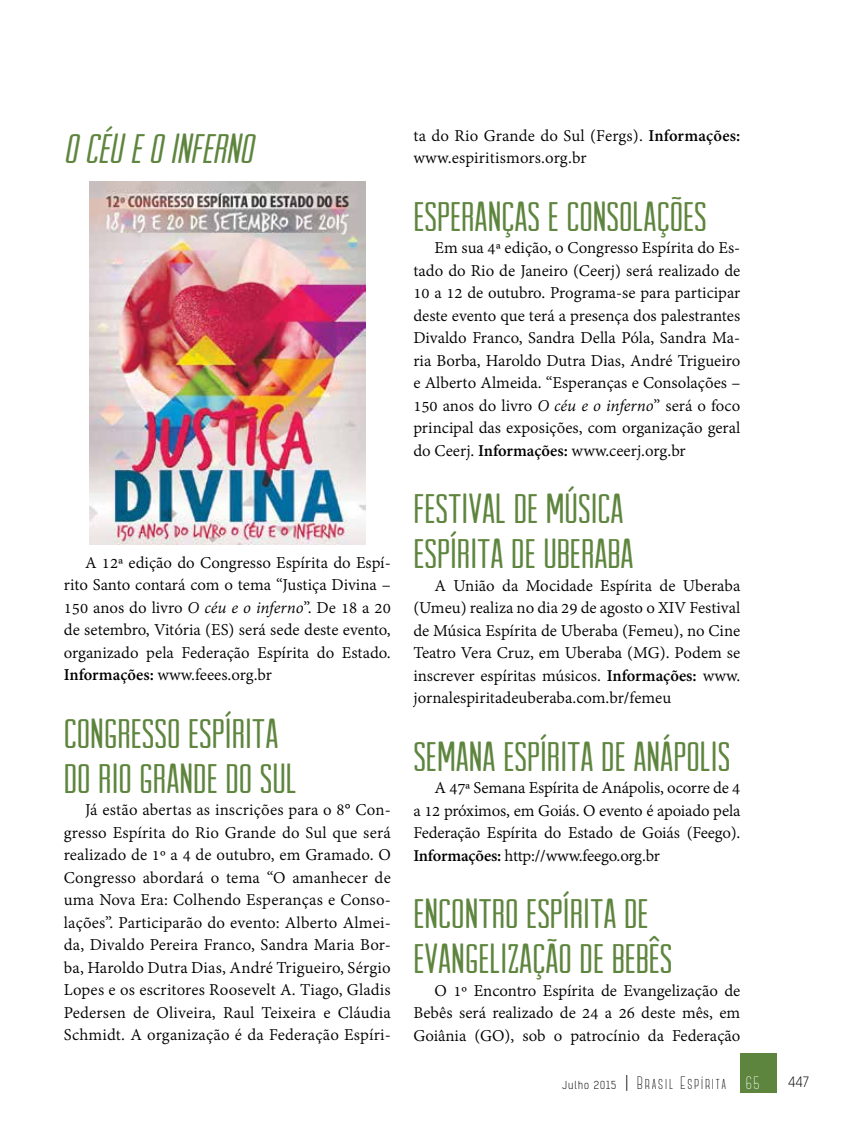
<style>
.page{position:relative;width:851px;height:1127px;background:#fff}
.page>*{position:absolute;margin:0;border:0;box-sizing:border-box;transform-origin:0 0}
.t1{font:42px/45px "Arvil Sans";color:#5e853e}
.t2{font:italic 42px "Arvil Sans";color:#5e853e}
.t3{font:18px/22.5px "Adobe Devanagari";color:#000;text-align:justify}
.t4{font:300 18px "Canter";letter-spacing:.1em;color:#000}
.t5{font:300 13.5px "Kelson Sans";color:#000}
.s1{font-style:italic}
.s2{font-weight:700}
.s3{font-family:"Kelson Sans";font-size:10.5px}
.s4{font-family:"Kelson Sans"}
.s5{color:#fff}
</style>
<div class="page">
<div style="left:740px;top:1053px;width:36px;height:40px;background:#5e853e"></div>
<img style="left:89px;top:182px;width:276px;height:362px">
<h1 class="t2" style="left:64px;top:125px;width:198px">OCÉUEOINFERNO</h1>
<p class="t3" style="left:64px;top:552px;width:328px;text-indent:21px">A 12ª edição do Congresso Espírita do Espí&shy;rito Santo contará com o tema “Justiça Divina – 150 anos do livro <span class="s1">O céu e o inferno</span>”. De 18 a 20 de setembro, Vitória (ES) será sede deste evento, organizado pela Federação Espírita do Estado.<br><span class="s2">Informações:</span> www.feees.org.br</p>
<h1 class="t1" style="left:64px;top:710px;width:234px">CONGRESSO ESPÍRITA<br>DO RIO GRANDE DO SUL</h1>
<p class="t3" style="left:64px;top:800px;width:328px;text-indent:21px">Já estão abertas as inscrições para o 8° Con&shy;gresso Espírita do Rio Grande do Sul que será realizado de 1º a 4 de outubro, em Gramado. O Congresso abordará o tema “O amanhecer de uma Nova Era: Colhendo Esperanças e Conso&shy;lações”. Participarão do evento: Alberto Almei&shy;da, Divaldo Pereira Franco, Sandra Maria Bor&shy;ba, Haroldo Dutra Dias, André Trigueiro, Sérgio Lopes e os escritores Roosevelt A. Tiago, Gladis Pedersen de Oliveira, Raul Teixeira e Cláudia Schmidt. A organização é da Federação Espíri-</p>
<p class="t3" style="left:413px;top:125px;width:328px">ta do Rio Grande do Sul (Fergs). <span class="s2">Informações: </span>www.espiritismors.org.br</p>
<h1 class="t1" style="left:413px;top:193px;width:295px">ESPERANÇAS E CONSOLAÇÕES</h1>
<p class="t3" style="left:413px;top:238px;width:328px;text-indent:21px">Em sua 4ª edição, o Congresso Espírita do Es&shy;tado do Rio de Janeiro (Ceerj) será realizado de 10 a 12 de outubro. Programa-se para participar deste evento que terá a presença dos palestrantes Divaldo Franco, Sandra Della Póla, Sandra Ma&shy;ria Borba, Haroldo Dutra Dias, André Trigueiro e Alberto Almeida. “Esperanças e Consolações – 150 anos do livro <span class="s1">O céu e o inferno</span>” será o foco principal das exposições, com organização geral do Ceerj. <span class="s2">Informações:</span> www.ceerj.org.br</p>
<h1 class="t1" style="left:413px;top:485px;width:222px">FESTIVAL DE MÚSICA<br>ESPÍRITA DE UBERABA</h1>
<p class="t3" style="left:413px;top:575px;width:328px;text-indent:21px">A União da Mocidade Espírita de Uberaba (Umeu) realiza no dia 29 de agosto o XIV Festival de Música Espírita de Uberaba (Femeu), no Cine Teatro Vera Cruz, em Uberaba (MG). Podem se inscrever espíritas músicos. <span class="s2">Informações:</span> www. jornalespiritadeuberaba.com.br/femeu</p>
<h1 class="t1" style="left:413px;top:733px;width:318px">SEMANA ESPÍRITA DE ANÁPOLIS</h1>
<p class="t3" style="left:413px;top:778px;width:328px;text-indent:21px">A 47ª Semana Espírita de Anápolis, ocorre de 4 a 12 próximos, em Goiás. O evento é apoiado pela Federação Espírita do Estado de Goiás (Feego).<br><span class="s2">Informações:</span> http://www.feego.org.br</p>
<h1 class="t1" style="left:413px;top:890px;width:260px">ENCONTRO ESPÍRITA DE<br>EVANGELIZAÇÃO DE BEBÊS</h1>
<p class="t3" style="left:413px;top:980px;width:328px;text-indent:21px">O 1º Encontro Espírita de Evangelização de Bebês será realizado de 24 a 26 deste mês, em Goiânia (GO), sob o patrocínio da Federação</p>
<p class="t4" style="left:562px;top:1074px;width:198px"><span class="s3">Julho 2015</span> <span class="s4">|</span> Brasil Espírita <span class="s5">65</span></p>
<p class="t5" style="left:788px;top:1074px;width:22px">447</p>
</div>
